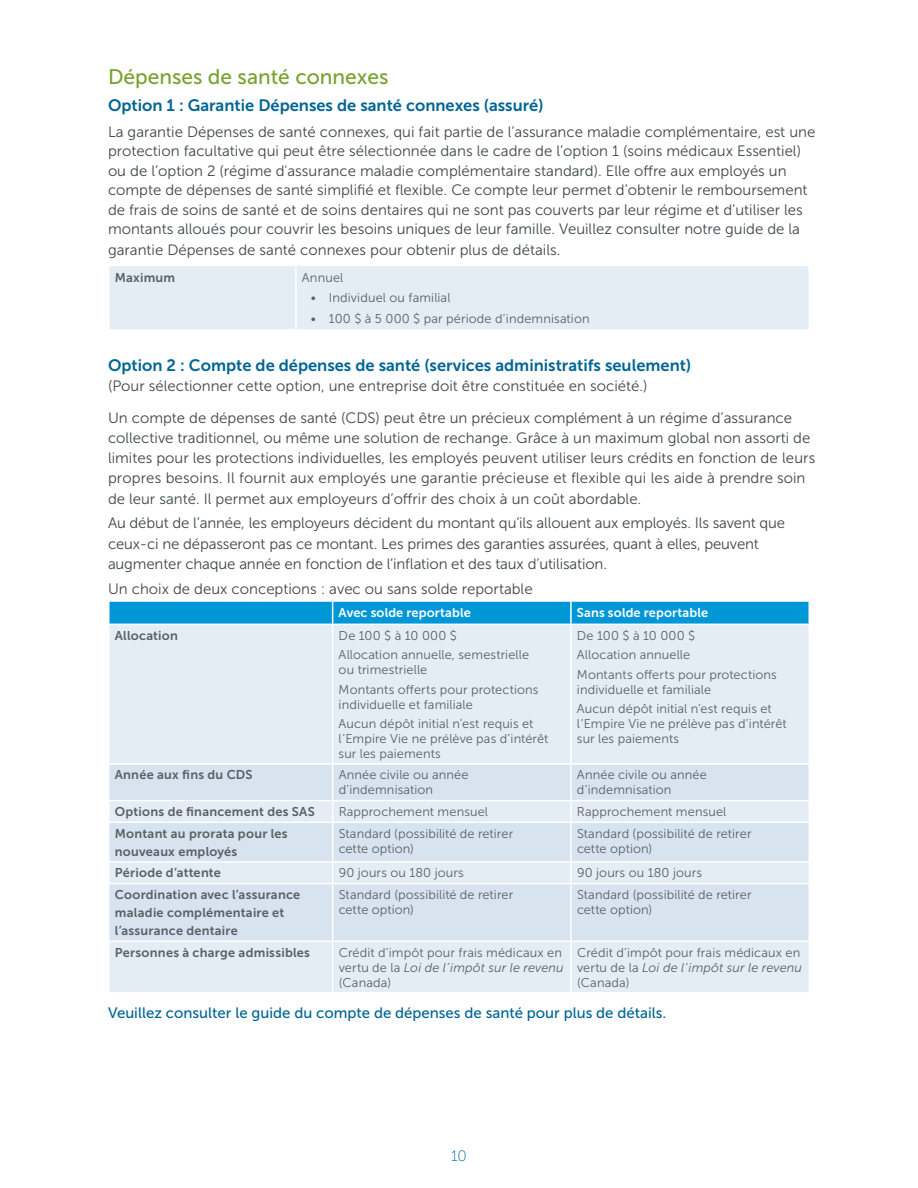
<style>
.page{position:relative;width:918px;height:1188px;background:#fff}
.page>*{position:absolute;margin:0;border:0;box-sizing:border-box;transform-origin:0 0}
.t1{font:21px "Museo Sans 500";color:#78a22f}
.t2{font:16.5px "Museo Sans 700";color:#006594}
.t3{font:15px/19.6px "Museo Sans 300";color:#3f474c}
.t4{font:15px "Museo Sans 500";color:#006594}
.t5{font:15px "Museo Sans 100";color:#006594}
.t6{font:12.75px/15px "Museo Sans 300";letter-spacing:.01em;color:#5a6166}
.t7{font:12.75px/18px "Museo Sans 700";letter-spacing:.02em;color:#5a6166}
.t8{font:12.75px "Museo Sans 700";letter-spacing:.01em;color:#fff}
.s1{font-style:italic}
</style>
<div class="page">
<div style="left:110px;top:266px;width:698px;height:63px;background:#e4ecf4"></div>
<hr style="left:295px;top:266px;width:2px;height:63px;background:#fff">
<div style="left:110px;top:625px;width:698px;height:367px;background:#e4ecf4"></div>
<svg style="left:110px;top:765px;width:698px;height:175px;background:#dae5f0"></svg>
<hr style="left:332px;top:625px;width:1px;height:138px;background:#fff">
<hr style="left:570px;top:625px;width:2px;height:138px;background:#fff">
<hr style="left:332px;top:765px;width:1px;height:35px;background:#fff">
<hr style="left:570px;top:765px;width:2px;height:35px;background:#fff">
<hr style="left:108px;top:763px;width:225px;height:2px;background:#fff">
<hr style="left:333px;top:763px;width:238px;height:2px;background:#fff">
<hr style="left:571px;top:763px;width:239px;height:2px;background:#fff">
<hr style="left:108px;top:800px;width:225px;height:1px;background:#fff">
<hr style="left:333px;top:800px;width:238px;height:1px;background:#fff">
<svg style="left:332px;top:801px;width:1px;height:21px"></svg>
<hr style="left:571px;top:800px;width:239px;height:1px;background:#fff">
<hr style="left:570px;top:801px;width:2px;height:21px;background:#fff">
<svg style="left:109px;top:601px;width:699px;height:23px;background:#0b9bd8"></svg>
<hr style="left:571px;top:600px;width:239px;height:2px;background:#fff">
<hr style="left:570px;top:602px;width:2px;height:22px;background:#fff">
<hr style="left:108px;top:822px;width:225px;height:1px;background:#fff">
<hr style="left:333px;top:822px;width:238px;height:1px;background:#fff">
<hr style="left:332px;top:823px;width:1px;height:38px;background:#fff">
<hr style="left:571px;top:822px;width:239px;height:1px;background:#fff">
<hr style="left:570px;top:823px;width:2px;height:38px;background:#fff">
<hr style="left:108px;top:861px;width:225px;height:2px;background:#fff">
<hr style="left:333px;top:861px;width:238px;height:2px;background:#fff">
<svg style="left:332px;top:863px;width:1px;height:20px"></svg>
<hr style="left:571px;top:861px;width:239px;height:2px;background:#fff">
<hr style="left:570px;top:863px;width:2px;height:20px;background:#fff">
<hr style="left:108px;top:883px;width:225px;height:1px;background:#fff">
<hr style="left:108px;top:940px;width:225px;height:2px;background:#fff">
<hr style="left:333px;top:883px;width:238px;height:1px;background:#fff">
<hr style="left:332px;top:884px;width:1px;height:56px;background:#fff">
<hr style="left:571px;top:883px;width:239px;height:1px;background:#fff">
<hr style="left:570px;top:884px;width:2px;height:56px;background:#fff">
<hr style="left:333px;top:940px;width:238px;height:2px;background:#fff">
<hr style="left:332px;top:942px;width:1px;height:50px;background:#fff">
<hr style="left:571px;top:940px;width:239px;height:2px;background:#fff">
<hr style="left:570px;top:942px;width:2px;height:50px;background:#fff">
<h1 class="t1" style="left:108px;top:65px;width:282px">Dépenses de santé connexes</h1>
<p class="t2" style="left:108px;top:96px;width:437px">Option 1 : Garantie Dépenses de santé connexes (assuré)</p>
<p class="t3" style="left:108px;top:122px;width:709px">La garantie Dépenses de santé connexes, qui fait partie de l’assurance maladie complémentaire, est une protection facultative qui peut être sélectionnée dans le cadre de l’option 1 (soins médicaux Essentiel) ou de l’option 2 (régime d'assurance maladie complémentaire standard). Elle offre aux employés un compte de dépenses de santé simplifié et flexible. Ce compte leur permet d’obtenir le remboursement de frais de soins de santé et de soins dentaires qui ne sont pas couverts par leur régime et d’utiliser les montants alloués pour couvrir les besoins uniques de leur famille. Veuillez consulter notre guide de la garantie Dépenses de santé connexes pour obtenir plus de détails.</p>
<p class="t7" style="left:115px;top:268px;width:62px">Maximum</p>
<p class="t6" style="left:302px;top:270px;width:43px">Annuel</p>
<p class="t6" style="left:311px;top:291px;width:141px">• Individuel ou familial</p>
<p class="t6" style="left:311px;top:311px;width:280px">• 100 $ à 5 000 $ par période d’indemnisation</p>
<p class="t2" style="left:108px;top:356px;width:585px">Option 2 : Compte de dépenses de santé (services administratifs seulement)</p>
<p class="t3" style="left:108px;top:370px;width:686px;line-height:31.5px">(Pour sélectionner cette option, une entreprise doit être constituée en société.)<br>Un compte de dépenses de santé (CDS) peut être un précieux complément à un régime d’assurance</p>
<p class="t3" style="left:108px;top:428px;width:709px;line-height:20.2px">collective traditionnel, ou même une solution de rechange. Grâce à un maximum global non assorti de limites pour les protections individuelles, les employés peuvent utiliser leurs crédits en fonction de leurs propres besoins. Il fournit aux employés une garantie précieuse et flexible qui les aide à prendre soin de leur santé. Il permet aux employeurs d’offrir des choix à un coût abordable.</p>
<p class="t3" style="left:108px;top:513px;width:679px;line-height:20.2px">Au début de l’année, les employeurs décident du montant qu’ils allouent aux employés. Ils savent que ceux-ci ne dépasseront pas ce montant. Les primes des garanties assurées, quant à elles, peuvent augmenter chaque année en fonction de l’inflation et des taux d’utilisation.</p>
<p class="t3" style="left:108px;top:579px;width:426px">Un choix de deux conceptions : avec ou sans solde reportable</p>
<p class="t8" style="left:339px;top:605px;width:134px">Avec solde reportable</p>
<p class="t8" style="left:577px;top:605px;width:133px">Sans solde reportable</p>
<p class="t7" style="left:115px;top:627px;width:65px">Allocation</p>
<p class="t6" style="left:339px;top:626px;width:192px;line-height:19.4px">De 100 $ à 10 000 $<br>Allocation annuelle, semestrielle</p>
<p class="t6" style="left:339px;top:660px;width:201px;line-height:19.4px">ou trimestrielle<br>Montants offerts pour protections</p>
<p class="t6" style="left:339px;top:695px;width:196px;line-height:19.4px">individuelle et familiale<br>Aucun dépôt initial n’est requis et</p>
<p class="t6" style="left:339px;top:731px;width:211px">l’Empire Vie ne prélève pas d’intérêt sur les paiements</p>
<p class="t6" style="left:577px;top:626px;width:201px;line-height:19.4px">De 100 $ à 10 000 $<br>Allocation annuelle<br>Montants offerts pour protections</p>
<p class="t6" style="left:577px;top:680px;width:196px;line-height:19.4px">individuelle et familiale<br>Aucun dépôt initial n’est requis et</p>
<p class="t6" style="left:577px;top:716px;width:211px">l’Empire Vie ne prélève pas d’intérêt sur les paiements</p>
<p class="t7" style="left:115px;top:766px;width:139px">Année aux fins du CDS</p>
<p class="t6" style="left:339px;top:768px;width:131px">Année civile ou année d’indemnisation</p>
<p class="t6" style="left:577px;top:768px;width:131px">Année civile ou année d’indemnisation</p>
<p class="t7" style="left:115px;top:803px;width:202px">Options de financement des SAS</p>
<p class="t6" style="left:339px;top:804px;width:151px">Rapprochement mensuel</p>
<p class="t6" style="left:577px;top:804px;width:151px">Rapprochement mensuel</p>
<p class="t7" style="left:115px;top:824px;width:174px">Montant au prorata pour les nouveaux employés</p>
<p class="t6" style="left:339px;top:826px;width:176px">Standard (possibilité de retirer cette option)</p>
<p class="t6" style="left:577px;top:826px;width:176px">Standard (possibilité de retirer cette option)</p>
<p class="t7" style="left:115px;top:864px;width:108px">Période d’attente</p>
<p class="t6" style="left:339px;top:866px;width:127px">90 jours ou 180 jours</p>
<p class="t6" style="left:577px;top:866px;width:127px">90 jours ou 180 jours</p>
<p class="t7" style="left:115px;top:886px;width:187px">Coordination avec l’assurance maladie complémentaire et l’assurance dentaire</p>
<p class="t6" style="left:339px;top:887px;width:176px">Standard (possibilité de retirer cette option)</p>
<p class="t6" style="left:577px;top:887px;width:176px">Standard (possibilité de retirer cette option)</p>
<p class="t7" style="left:115px;top:943px;width:197px">Personnes à charge admissibles</p>
<p class="t6" style="left:339px;top:945px;width:227px">Crédit d’impôt pour frais médicaux en vertu de la <span class="s1">Loi de l’impôt sur le revenu </span>(Canada)</p>
<p class="t6" style="left:577px;top:945px;width:227px">Crédit d’impôt pour frais médicaux en vertu de la <span class="s1">Loi de l’impôt sur le revenu </span>(Canada)</p>
<p class="t4" style="left:108px;top:1004px;width:560px">Veuillez consulter le guide du compte de dépenses de santé pour plus de détails.</p>
<p class="t5" style="left:451px;top:1148px;width:17px">10</p>
</div>
